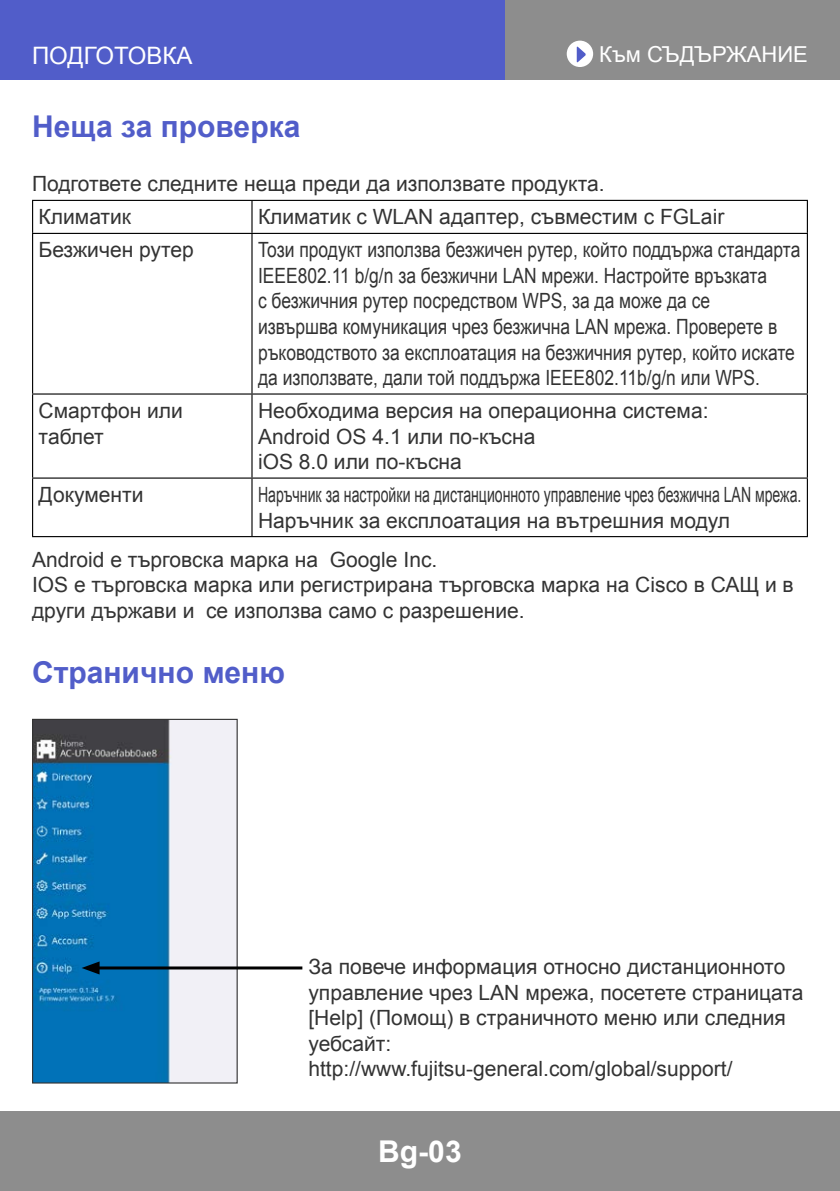
<style>
.page{position:relative;width:840px;height:1191px;background:#fff}
.page>*{position:absolute;margin:0;border:0;box-sizing:border-box;transform-origin:0 0}
.t1{font:700 30px "Arial";color:#515dc9}
.t2{font:700 30px "Arial";color:#fff}
.t3{font:24px "Arial";color:#fff}
.t4{font:22px "Arial";color:#fff}
.t5{font:21px/25.6px "Arial";color:#333}
.t6{font:21px/25.6px "Arial";color:#333;scale:.83 1}
.t7{font:21px/25.6px "Arial";color:#333;scale:.67 1}
</style>
<div class="page">
<div style="left:0;top:0;width:839px;height:79px;background:#8d8d8d"></div>
<div style="left:0;top:1111px;width:839px;height:80px;background:#8d8d8d"></div>
<div style="left:566px;top:41px;width:26px;height:26px;background:#fff;border-radius:50%"></div>
<svg style="left:576px;top:46px;width:9px;height:17px"></svg>
<div style="left:0;top:0;width:503px;height:79px;background:#515dc9"></div>
<hr style="left:32px;top:200px;width:220px;height:1px;background:#000">
<hr style="left:32px;top:201px;width:1px;height:32px;background:#000">
<hr style="left:252px;top:200px;width:555px;height:1px;background:#000">
<hr style="left:251px;top:201px;width:1px;height:32px;background:#000">
<hr style="left:806px;top:201px;width:1px;height:32px;background:#000">
<hr style="left:32px;top:233px;width:220px;height:1px;background:#000">
<hr style="left:32px;top:234px;width:1px;height:159px;background:#000">
<hr style="left:252px;top:233px;width:555px;height:1px;background:#000">
<hr style="left:251px;top:234px;width:1px;height:159px;background:#000">
<hr style="left:806px;top:234px;width:1px;height:159px;background:#000">
<hr style="left:32px;top:393px;width:220px;height:1px;background:#000">
<hr style="left:32px;top:394px;width:1px;height:83px;background:#000">
<hr style="left:252px;top:393px;width:555px;height:1px;background:#000">
<hr style="left:251px;top:394px;width:1px;height:83px;background:#000">
<hr style="left:806px;top:394px;width:1px;height:83px;background:#000">
<hr style="left:32px;top:477px;width:220px;height:1px;background:#000">
<hr style="left:32px;top:478px;width:1px;height:58px;background:#000">
<hr style="left:252px;top:477px;width:555px;height:1px;background:#000">
<hr style="left:251px;top:478px;width:1px;height:58px;background:#000">
<hr style="left:806px;top:478px;width:1px;height:58px;background:#000">
<hr style="left:32px;top:536px;width:220px;height:1px;background:#000">
<hr style="left:252px;top:536px;width:555px;height:1px;background:#000">
<img style="left:34px;top:721px;width:201px;height:360px">
<div style="left:32px;top:719px;width:205px;height:364px;border:1px solid #333"></div>
<hr style="left:94px;top:966px;width:208px;height:3px;background:#000">
<svg style="left:82px;top:961px;width:17px;height:13px"></svg>
<p class="t3" style="left:32px;top:39px;width:162px">ПОДГОТОВКА</p>
<p class="t4" style="left:599px;top:40px;width:210px">Към СЪДЪРЖАНИЕ</p>
<h1 class="t1" style="left:32px;top:107px;width:270px">Неща за проверка</h1>
<p class="t5" style="left:39px;top:167px;width:567px;line-height:33.2px;text-indent:-7px">Подгответе следните неща преди да използвате продукта.<br>Климатик</p>
<p class="t5" style="left:258px;top:204px;width:467px">Климатик с WLAN адаптер, съвместим с FGLair</p>
<p class="t5" style="left:39px;top:237px;width:157px">Безжичен рутер</p>
<p class="t6" style="left:258px;top:237px;width:654px">Този продукт използва безжичен рутер, който поддържа стандарта IEEE802.11 b/g/n за безжични LAN мрежи. Настройте връзката<br>с безжичния рутер посредством WPS, за да може да се<br>извършва комуникация чрез безжична LAN мрежа. Проверете в ръководството за експлоатация на безжичния рутер, който искате да използвате, дали той поддържа IEEE802.11b/g/n или WPS.</p>
<p class="t5" style="left:39px;top:398px;width:146px">Смартфон или таблет</p>
<p class="t5" style="left:258px;top:398px;width:452px">Необходима версия на операционна система:<br>Android OS 4.1 или по-късна<br>iOS 8.0 или по-късна</p>
<p class="t5" style="left:39px;top:482px;width:106px">Документи</p>
<p class="t7" style="left:258px;top:482px;width:812px">Наръчник за настройки на дистанционното управление чрез безжична LAN мрежа.<br>Наръчник за експлоатация на вътрешния модул</p>
<p class="t5" style="left:32px;top:546px;width:762px">Android е търговска марка на Google Inc.<br>IOS е търговска марка или регистрирана търговска марка на Cisco в САЩ и в други държави и се използва само с разрешение.</p>
<h1 class="t1" style="left:32px;top:652px;width:254px">Странично меню</h1>
<p class="t5" style="left:308px;top:954px;width:496px">За повече информация относно дистанционното управление чрез LAN мрежа, посетете страницата [Help] (Помощ) в страничното меню или следния уебсайт: http://www.fujitsu-general.com/global/support/</p>
<h1 class="t2" style="left:378px;top:1131px;width:85px">Bg-03</h1>
</div>
